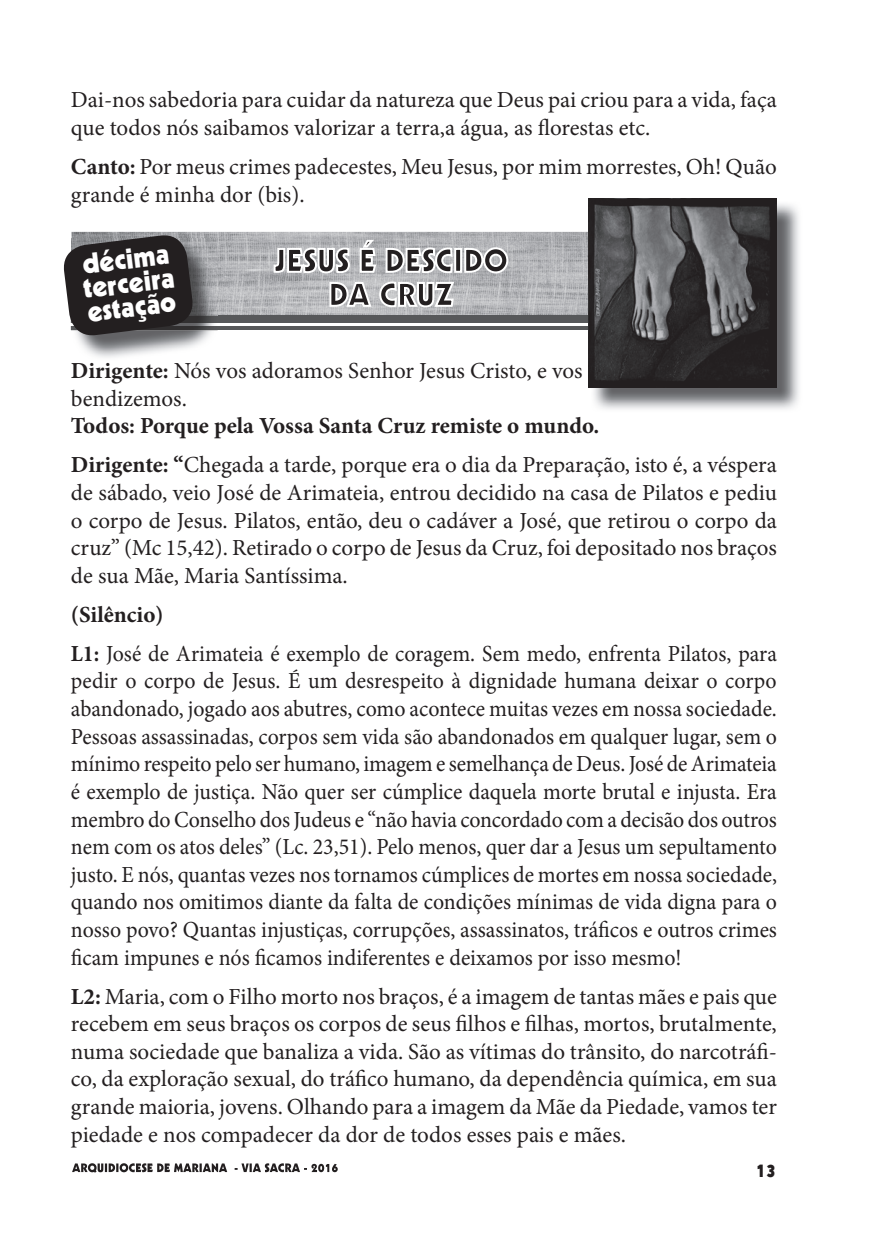
<style>
.page{position:relative;width:879px;height:1248px;background:#fff}
.page>*{position:absolute;margin:0;border:0;box-sizing:border-box;transform-origin:0 0}
.t1{font:28px/24px "Geometric 231 BT Heavy C";color:#fff;text-align:justify}
.t2{font:23px/27.6px "Minion Pro";color:#231f20}
.t3{font:23px/27.6px "Minion Pro";color:#231f20;scale:.95 1}
.t4{font:700 23px/39px "Minion Pro";color:#231f20}
.t5{font:18px "Geometric 231 BT Heavy C";color:#231f20}
.s1{font-weight:700}
.s2{font-weight:400}
</style>
<div class="page">
<svg style="left:72px;top:1163px;width:266px;height:9px"></svg>
<img style="left:195px;top:232px;width:393px;height:84px">
<div style="left:71px;top:316px;width:706px;height:14px;background:#57585a"></div>
<hr style="left:71px;top:323px;width:557px;height:2px;background:#fff">
<img style="left:195px;top:330px;width:23px;height:15px">
<img style="left:195px;top:238px;width:23px;height:92px">
<img style="left:195px;top:323px;width:23px;height:2px">
<svg style="left:63px;top:231px;width:132px;height:127px;background:#565355"></svg>
<img style="left:591px;top:204px;width:208px;height:205px">
<img style="left:588px;top:198px;width:189px;height:189px">
<svg style="left:272px;top:239px;width:237px;height:70px"></svg>
<p class="t2" style="left:71px;top:86px;width:707px">Dai-nos sabedoria para cuidar da natureza que Deus pai criou para a vida, faça que todos nós saibamos valorizar a terra,a água, as florestas etc.</p>
<p class="t2" style="left:71px;top:153px;width:707px"><span class="s1">Canto:</span> Por meus crimes padecestes, Meu Jesus, por mim morrestes, Oh! Quão grande é minha dor (bis).</p>
<p class="t1" style="left:79px;top:252px;width:93px;rotate:-7deg">décima terceira estação</p>
<p class="t2" style="left:71px;top:357px;width:513px"><span class="s1">Dirigente:</span> Nós vos adoramos Senhor Jesus Cristo, e vos bendizemos.</p>
<p class="t4" style="left:71px;top:406px;width:707px">Todos: Porque pela Vossa Santa Cruz remiste o mundo.<br>Dirigente: “<span class="s2">Chegada a tarde, porque era o dia da Preparação, isto é, a véspera</span></p>
<p class="t2" style="left:71px;top:479px;width:707px;text-align:justify">de sábado, veio José de Arimateia, entrou decidido na casa de Pilatos e pediu o corpo de Jesus. Pilatos, então, deu o cadáver a José, que retirou o corpo da cruz” (Mc 15,42). Retirado o corpo de Jesus da Cruz, foi depositado nos braços de sua Mãe, Maria Santíssima.</p>
<p class="t3" style="left:71px;top:595px;width:744px;line-height:39px"><span class="s1">(Silêncio)<br>L1:</span> José de Arimateia é exemplo de coragem. Sem medo, enfrenta Pilatos, para</p>
<p class="t3" style="left:71px;top:667px;width:745px;text-align:justify">pedir o corpo de Jesus. É um desrespeito à dignidade humana deixar o corpo abandonado, jogado aos abutres, como acontece muitas vezes em nossa sociedade.<br>Pessoas assassinadas, corpos sem vida são abandonados em qualquer lugar, sem o mínimo respeito pelo ser humano, imagem e semelhança de Deus. José de Arimateia é exemplo de justiça. Não quer ser cúmplice daquela morte brutal e injusta. Era membro do Conselho dos Judeus e “não havia concordado com a decisão dos outros nem com os atos deles” (Lc. 23,51). Pelo menos, quer dar a Jesus um sepultamento justo. E nós, quantas vezes nos tornamos cúmplices de mortes em nossa sociedade, quando nos omitimos diante da falta de condições mínimas de vida digna para o nosso povo? Quantas injustiças, corrupções, assassinatos, tráficos e outros crimes ficam impunes e nós ficamos indiferentes e deixamos por isso mesmo!</p>
<p class="t2" style="left:71px;top:982px;width:707px;text-align:justify"><span class="s1">L2:</span> Maria, com o Filho morto nos braços, é a imagem de tantas mães e pais que recebem em seus braços os corpos de seus filhos e filhas, mortos, brutalmente, numa sociedade que banaliza a vida. São as vítimas do trânsito, do narcotráfi&shy;co, da exploração sexual, do tráfico humano, da dependência química, em sua grande maioria, jovens. Olhando para a imagem da Mãe da Piedade, vamos ter piedade e nos compadecer da dor de todos esses pais e mães.</p>
<p class="t5" style="left:756px;top:1158px;width:22px">13</p>
</div>
